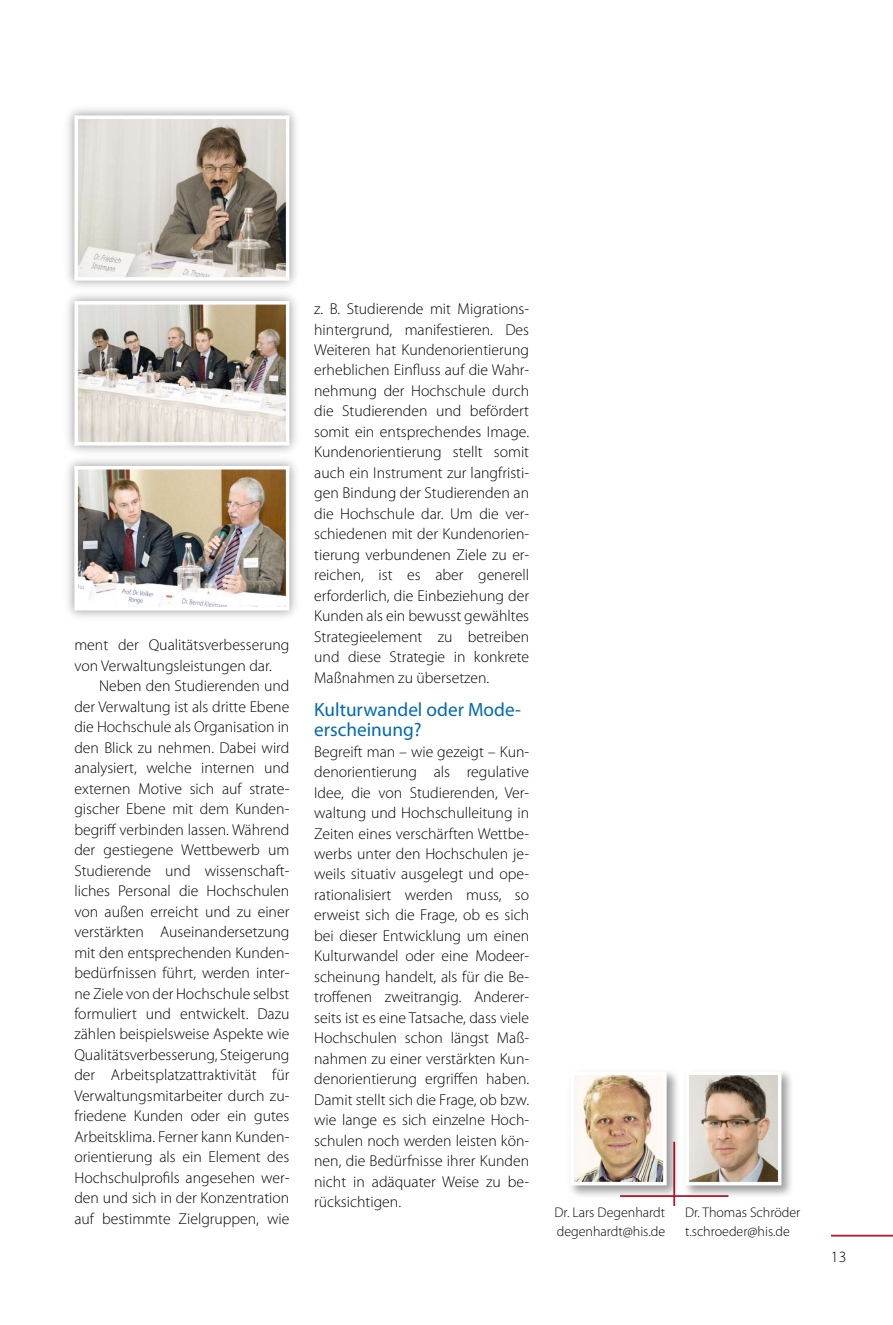
<style>
.page{position:relative;width:893px;height:1325px;background:#fff}
.page>*{position:absolute;margin:0;border:0;box-sizing:border-box;transform-origin:0 0}
.t1{font:19.25px/20.5px "Myriad Pro";color:#006ab2}
.t2{font:300 15.75px/20.5px "Myriad Pro";color:#000;text-align:justify}
.t3{font:300 14px/19.2px "Myriad Pro";color:#000}
</style>
<div class="page">
<hr style="left:831px;top:1234px;width:62px;height:2px;background:#b5152b">
<hr style="left:673px;top:1141px;width:2px;height:65px;background:#b5152b">
<div style="left:566px;top:1067px;width:115px;height:133px;background:#000;opacity:.4"></div>
<img style="left:576px;top:1076px;width:86px;height:104px">
<div style="left:571px;top:1071px;width:96px;height:114px;border:4px solid #fff"></div>
<div style="left:681px;top:1067px;width:115px;height:133px;background:#000;opacity:.4"></div>
<img style="left:690px;top:1076px;width:86px;height:104px">
<div style="left:685px;top:1071px;width:96px;height:114px;border:4px solid #fff"></div>
<div style="left:63px;top:104px;width:239px;height:189px;background:#000;opacity:.4"></div>
<img style="left:79px;top:120px;width:205px;height:156px">
<div style="left:74px;top:115px;width:215px;height:166px;border:4px solid #fff"></div>
<div style="left:63px;top:289px;width:239px;height:169px;background:#000;opacity:.4"></div>
<img style="left:79px;top:306px;width:205px;height:134px">
<div style="left:74px;top:301px;width:215px;height:144px;border:4px solid #fff"></div>
<div style="left:63px;top:454px;width:239px;height:169px;background:#000;opacity:.4"></div>
<img style="left:79px;top:471px;width:205px;height:134px">
<div style="left:74px;top:466px;width:215px;height:144px;border:4px solid #fff"></div>
<p class="t2" style="left:74px;top:634px;width:216px">ment der Qualitätsverbesserung von Verwaltungsleistungen dar.</p>
<p class="t2" style="left:74px;top:675px;width:216px;text-indent:25px">Neben den Studierenden und der Verwaltung ist als dritte Ebene die Hochschule als Organisation in den Blick zu nehmen. Dabei wird analysiert, welche internen und externen Motive sich auf strate&shy;gischer Ebene mit dem Kunden&shy;begriff verbinden lassen. Während der gestiegene Wettbewerb um Studierende und wissenschaft&shy;liches Personal die Hochschulen von außen erreicht und zu einer verstärkten Auseinandersetzung mit den entsprechenden Kunden&shy;bedürfnissen führt, werden inter&shy;ne Ziele von der Hochschule selbst formuliert und entwickelt. Dazu zählen beispielsweise Aspekte wie Qualitätsverbesserung, Steigerung der Arbeitsplatzattraktivität für Verwaltungsmitarbeiter durch zu&shy;friedene Kunden oder ein gutes Arbeitsklima. Ferner kann Kunden&shy;orientierung als ein Element des Hochschulprofils angesehen wer&shy;den und sich in der Konzentration auf bestimmte Zielgruppen, wie</p>
<p class="t2" style="left:314px;top:298px;width:216px">z. B. Studierende mit Migrations&shy;hintergrund, manifestieren. Des Weiteren hat Kundenorientierung erheblichen Einfluss auf die Wahr&shy;nehmung der Hochschule durch die Studierenden und befördert somit ein entsprechendes Image.<br>Kundenorientierung stellt somit auch ein Instrument zur langfristi&shy;gen Bindung der Studierenden an die Hochschule dar. Um die ver&shy;schiedenen mit der Kundenorien&shy;tierung verbundenen Ziele zu er&shy;reichen, ist es aber generell erforderlich, die Einbeziehung der Kunden als ein bewusst gewähltes Strategieelement zu betreiben und diese Strategie in konkrete Maßnahmen zu übersetzen.</p>
<p class="t1" style="left:314px;top:698px;width:208px">Kulturwandel oder Mode&shy;erscheinung?</p>
<p class="t2" style="left:314px;top:741px;width:216px">Begreift man – wie gezeigt – Kun&shy;denorientierung als regulative Idee, die von Studierenden, Ver&shy;waltung und Hochschulleitung in Zeiten eines verschärften Wettbe&shy;werbs unter den Hochschulen je&shy;weils situativ ausgelegt und ope&shy;rationalisiert werden muss, so erweist sich die Frage, ob es sich bei dieser Entwicklung um einen Kulturwandel oder eine Modeer&shy;scheinung handelt, als für die Be&shy;troffenen zweitrangig. Anderer&shy;seits ist es eine Tatsache, dass viele Hochschulen schon längst Maß&shy;nahmen zu einer verstärkten Kun&shy;denorientierung ergriffen haben.<br>Damit stellt sich die Frage, ob bzw. wie lange es sich einzelne Hoch&shy;schulen noch werden leisten kön&shy;nen, die Bedürfnisse ihrer Kunden nicht in adäquater Weise zu be&shy;rücksichtigen.</p>
<p class="t3" style="left:554px;top:1202px;width:112px">Dr. Lars Degenhardt degenhardt@his.de</p>
<p class="t3" style="left:685px;top:1202px;width:117px">Dr. Thomas Schröder t.schroeder@his.de</p>
<p class="t2" style="left:831px;top:1246px;width:8px">13</p>
</div>
